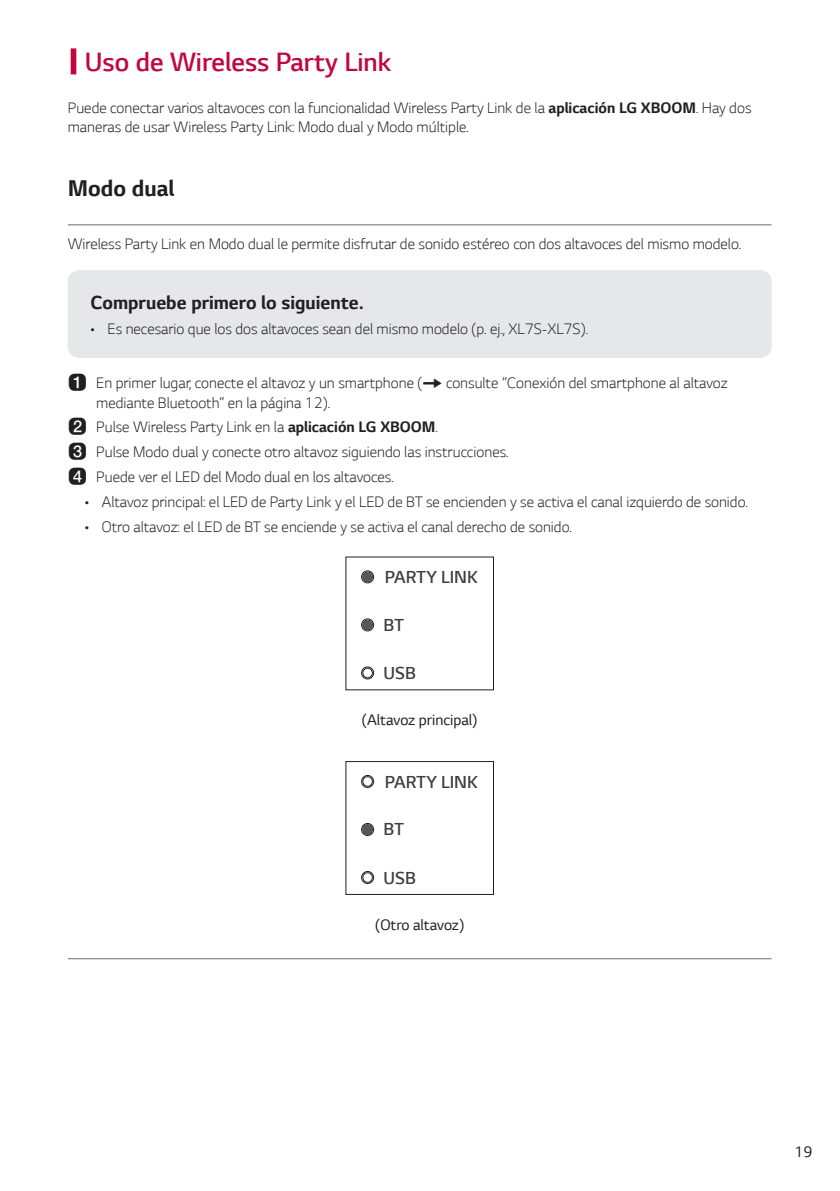
<style>
.page{position:relative;width:840px;height:1191px;background:#fff}
.page>*{position:absolute;margin:0;border:0;box-sizing:border-box;transform-origin:0 0}
.t1{font:300 28px "LG Smart";color:#c0073e}
.t2{font:700 24px "LG Smart";color:#231f20}
.t3{font:700 20px "LG Smart";color:#231f20}
.t4{font:300 18.4px "LG Smart";color:#3e3e3f}
.t5{font:300 16px/19.2px "LG Smart";color:#231f20}
.t6{font:16px "LG Smart";color:#231f20}
.s1{font-weight:700}
.s2{font-family:"UPSYS Rounded Box Number";font-weight:400}
.s3{font-family:"UPSYS Font 2013 Basic";font-weight:400}
</style>
<div class="page">
<div style="left:71px;top:48px;width:5px;height:26px;background:#c0073e"></div>
<hr style="left:68px;top:224px;width:703px;height:1px;background:#6c6d70">
<div style="left:68px;top:270px;width:703px;height:88px;background:#e6e7e9;border-radius:11px"></div>
<div style="left:361px;top:570px;width:12px;height:13px;border:1px solid #231f20;border-radius:50%"></div>
<div style="left:362px;top:572px;width:10px;height:10px;border:1px solid #231f20;border-radius:50%"></div>
<div style="left:361px;top:618px;width:12px;height:13px;border:1px solid #231f20;border-radius:50%"></div>
<div style="left:361px;top:666px;width:12px;height:13px;border:1px solid #231f20;border-radius:50%"></div>
<div style="left:362px;top:668px;width:10px;height:10px;border:1px solid #231f20;border-radius:50%"></div>
<div style="left:362px;top:620px;width:10px;height:10px;background:#57585a;border-radius:50%"></div>
<div style="left:362px;top:572px;width:10px;height:9px;background:#57585a;border-radius:50%"></div>
<div style="left:361px;top:775px;width:12px;height:12px;border:1px solid #231f20;border-radius:50%"></div>
<div style="left:362px;top:776px;width:10px;height:10px;border:1px solid #231f20;border-radius:50%"></div>
<div style="left:361px;top:823px;width:12px;height:12px;border:1px solid #231f20;border-radius:50%"></div>
<div style="left:361px;top:871px;width:12px;height:12px;border:1px solid #231f20;border-radius:50%"></div>
<div style="left:362px;top:872px;width:10px;height:10px;border:1px solid #231f20;border-radius:50%"></div>
<div style="left:362px;top:824px;width:10px;height:10px;background:#57585a;border-radius:50%"></div>
<hr style="left:68px;top:958px;width:703px;height:1px;background:#6c6d70">
<h1 class="t1" style="left:85px;top:46px;width:307px">Uso de Wireless Party Link</h1>
<p class="t5" style="left:68px;top:98px;width:684px">Puede conectar varios altavoces con la funcionalidad Wireless Party Link de la <span class="s1">aplicación LG XBOOM</span>. Hay dos maneras de usar Wireless Party Link: Modo dual y Modo múltiple.</p>
<h2 class="t2" style="left:68px;top:174px;width:108px">Modo dual</h2>
<p class="t5" style="left:68px;top:234px;width:674px">Wireless Party Link en Modo dual le permite disfrutar de sonido estéreo con dos altavoces del mismo modelo.</p>
<p class="t3" style="left:90px;top:290px;width:275px">Compruebe primero lo siguiente.</p>
<p class="t5" style="left:90px;top:319px;width:498px">• Es necesario que los dos altavoces sean del mismo modelo (p. ej., XL7S-XL7S).</p>
<p class="t5" style="left:96px;top:373px;width:632px;text-indent:-28px"><span class="s2">a</span> En primer lugar, conecte el altavoz y un smartphone (<span class="s3">[</span> consulte “Conexión del smartphone al altavoz mediante Bluetooth” en la página 12).</p>
<p class="t5" style="left:68px;top:415px;width:442px;line-height:24.8px"><span class="s2">b</span> Pulse Wireless Party Link en la <span class="s1">aplicación LG XBOOM</span>.<br><span class="s2">c</span> Pulse Modo dual y conecte otro altavoz siguiendo las instrucciones. <span class="s2">d</span> Puede ver el LED del Modo dual en los altavoces.</p>
<p class="t5" style="left:85px;top:492px;width:664px">• Altavoz principal: el LED de Party Link y el LED de BT se encienden y se activa el canal izquierdo de sonido.</p>
<p class="t5" style="left:85px;top:517px;width:488px">• Otro altavoz: el LED de BT se enciende y se activa el canal derecho de sonido.</p>
<p class="t4" style="left:384px;top:566px;width:94px">PARTY LINK</p>
<p class="t4" style="left:383px;top:614px;width:22px">BT</p>
<p class="t4" style="left:383px;top:662px;width:34px">USB</p>
<p class="t6" style="left:362px;top:710px;width:117px">(Altavoz principal)</p>
<p class="t4" style="left:384px;top:771px;width:94px">PARTY LINK</p>
<p class="t4" style="left:383px;top:818px;width:22px">BT</p>
<p class="t4" style="left:383px;top:866px;width:34px">USB</p>
<p class="t6" style="left:375px;top:915px;width:90px">(Otro altavoz)</p>
<p class="t6" style="left:794px;top:1142px;width:20px">19</p>
</div>
